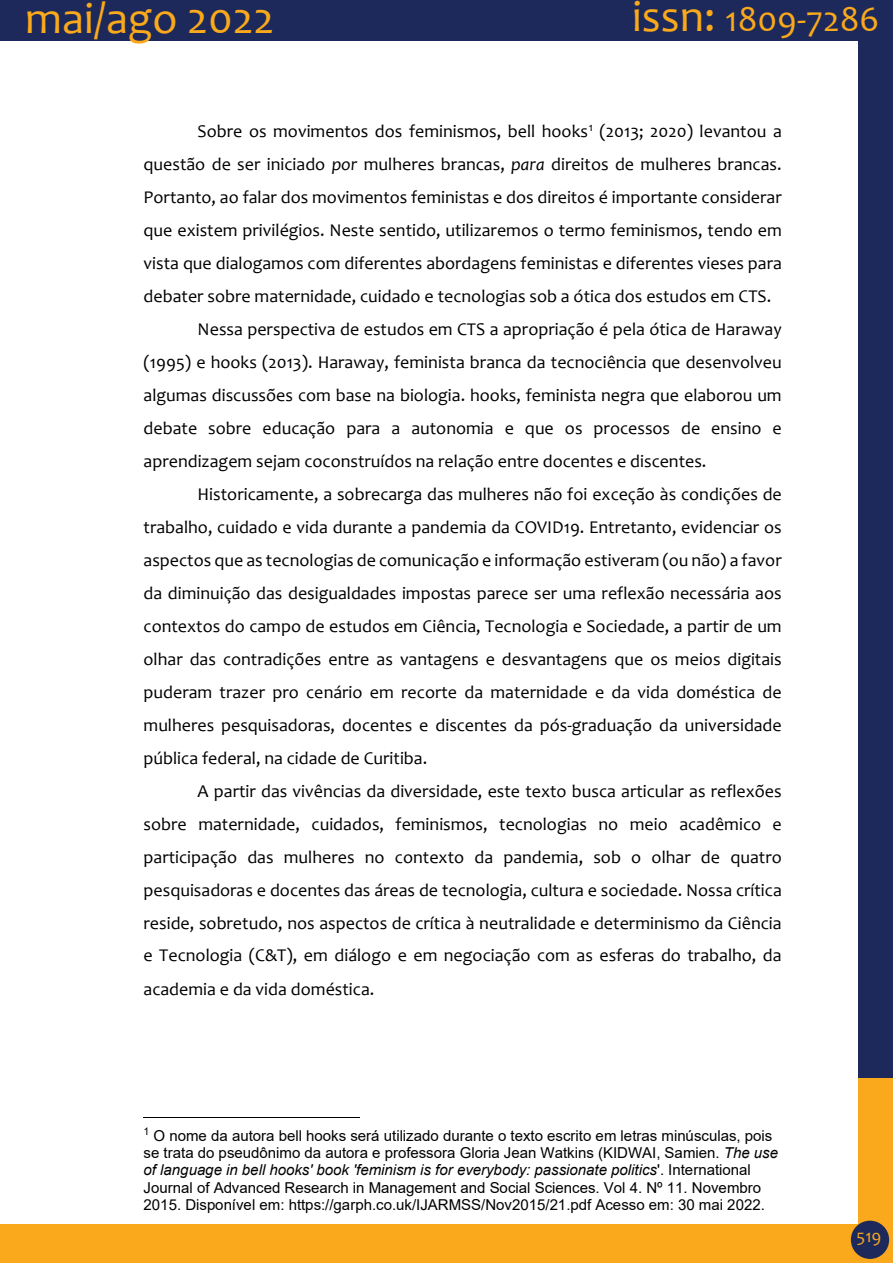
<style>
.page{position:relative;width:893px;height:1263px;background:#fff}
.page>*{position:absolute;margin:0;border:0;box-sizing:border-box;transform-origin:0 0}
.t1{font:45px "Candara";color:#f9a91b}
.t2{font:36px "Candara";color:#f9a91b}
.t3{font:18px "Candara";color:#000}
.t4{font:18px "Candara";color:#f9a91b}
.t5{font:15px/17.4px "Arial";color:#000}
.s1{font-size:45px}
.s2{font-style:italic}
</style>
<div class="page">
<div style="left:858px;top:0;width:34px;height:1079px;background:#1d295a"></div>
<div style="left:0;top:0;width:890px;height:41px;background:#1d295a"></div>
<div style="left:858px;top:1078px;width:35px;height:185px;background:#f9a91b"></div>
<div style="left:0;top:1224px;width:860px;height:39px;background:#f9a91b"></div>
<div style="left:851px;top:1221px;width:38px;height:38px;background:#1d295a;border-radius:50%"></div>
<hr style="left:144px;top:1117px;width:216px;height:1px;background:#000">
<h1 class="t1" style="left:25px;top:-9px;width:251px">mai/ago 2022</h1>
<h2 class="t2" style="left:632px;top:-3px;width:249px"><span class="s1">issn:</span> 1809-7286</h2>
<p class="t3" style="left:198px;top:120px;width:586px">Sobre os movimentos dos feminismos, bell hooks<sup>1</sup> (2013; 2020) levantou a</p>
<p class="t3" style="left:144px;top:153px;width:640px">questão de ser iniciado <span class="s2">por</span> mulheres brancas, <span class="s2">para</span> direitos de mulheres brancas.</p>
<p class="t3" style="left:144px;top:186px;width:640px">Portanto, ao falar dos movimentos feministas e dos direitos é importante considerar</p>
<p class="t3" style="left:144px;top:219px;width:640px">que existem privilégios. Neste sentido, utilizaremos o termo feminismos, tendo em</p>
<p class="t3" style="left:144px;top:252px;width:640px">vista que dialogamos com diferentes abordagens feministas e diferentes vieses para</p>
<p class="t3" style="left:144px;top:285px;width:629px">debater sobre maternidade, cuidado e tecnologias sob a ótica dos estudos em CTS.</p>
<p class="t3" style="left:198px;top:318px;width:586px">Nessa perspectiva de estudos em CTS a apropriação é pela ótica de Haraway</p>
<p class="t3" style="left:144px;top:351px;width:640px">(1995) e hooks (2013). Haraway, feminista branca da tecnociência que desenvolveu</p>
<p class="t3" style="left:144px;top:384px;width:640px">algumas discussões com base na biologia. hooks, feminista negra que elaborou um</p>
<p class="t3" style="left:144px;top:417px;width:640px">debate sobre educação para a autonomia e que os processos de ensino e</p>
<p class="t3" style="left:144px;top:450px;width:564px">aprendizagem sejam coconstruídos na relação entre docentes e discentes.</p>
<p class="t3" style="left:198px;top:483px;width:586px">Historicamente, a sobrecarga das mulheres não foi exceção às condições de</p>
<p class="t3" style="left:144px;top:516px;width:640px">trabalho, cuidado e vida durante a pandemia da COVID19. Entretanto, evidenciar os</p>
<p class="t3" style="left:144px;top:549px;width:640px">aspectos que as tecnologias de comunicação e informação estiveram (ou não) a favor</p>
<p class="t3" style="left:144px;top:582px;width:640px">da diminuição das desigualdades impostas parece ser uma reflexão necessária aos</p>
<p class="t3" style="left:144px;top:615px;width:640px">contextos do campo de estudos em Ciência, Tecnologia e Sociedade, a partir de um</p>
<p class="t3" style="left:144px;top:648px;width:640px">olhar das contradições entre as vantagens e desvantagens que os meios digitais</p>
<p class="t3" style="left:144px;top:681px;width:640px">puderam trazer pro cenário em recorte da maternidade e da vida doméstica de</p>
<p class="t3" style="left:144px;top:714px;width:640px">mulheres pesquisadoras, docentes e discentes da pós-graduação da universidade</p>
<p class="t3" style="left:144px;top:746px;width:285px">pública federal, na cidade de Curitiba.</p>
<p class="t3" style="left:198px;top:779px;width:586px">A partir das vivências da diversidade, este texto busca articular as reflexões</p>
<p class="t3" style="left:144px;top:812px;width:640px">sobre maternidade, cuidados, feminismos, tecnologias no meio acadêmico e</p>
<p class="t3" style="left:144px;top:845px;width:640px">participação das mulheres no contexto da pandemia, sob o olhar de quatro</p>
<p class="t3" style="left:144px;top:878px;width:640px">pesquisadoras e docentes das áreas de tecnologia, cultura e sociedade. Nossa crítica</p>
<p class="t3" style="left:144px;top:911px;width:640px">reside, sobretudo, nos aspectos de crítica à neutralidade e determinismo da Ciência</p>
<p class="t3" style="left:144px;top:944px;width:640px">e Tecnologia (C&amp;T), em diálogo e em negociação com as esferas do trabalho, da</p>
<p class="t3" style="left:144px;top:977px;width:232px">academia e da vida doméstica.</p>
<p class="t5" style="left:144px;top:1126px;width:636px"><sup>1</sup> O nome da autora bell hooks será utilizado durante o texto escrito em letras minúsculas, pois se trata do pseudônimo da autora e professora Gloria Jean Watkins (KIDWAI, Samien. <span class="s2">The use of language in bell hooks' book 'feminism is for everybody: passionate politics</span>'. International Journal of Advanced Research in Management and Social Sciences. Vol 4. Nº 11. Novembro 2015. Disponível em: https://garph.co.uk/IJARMSS/Nov2015/21.pdf Acesso em: 30 mai 2022.</p>
<p class="t4" style="left:856px;top:1224px;width:27px">519</p>
</div>
